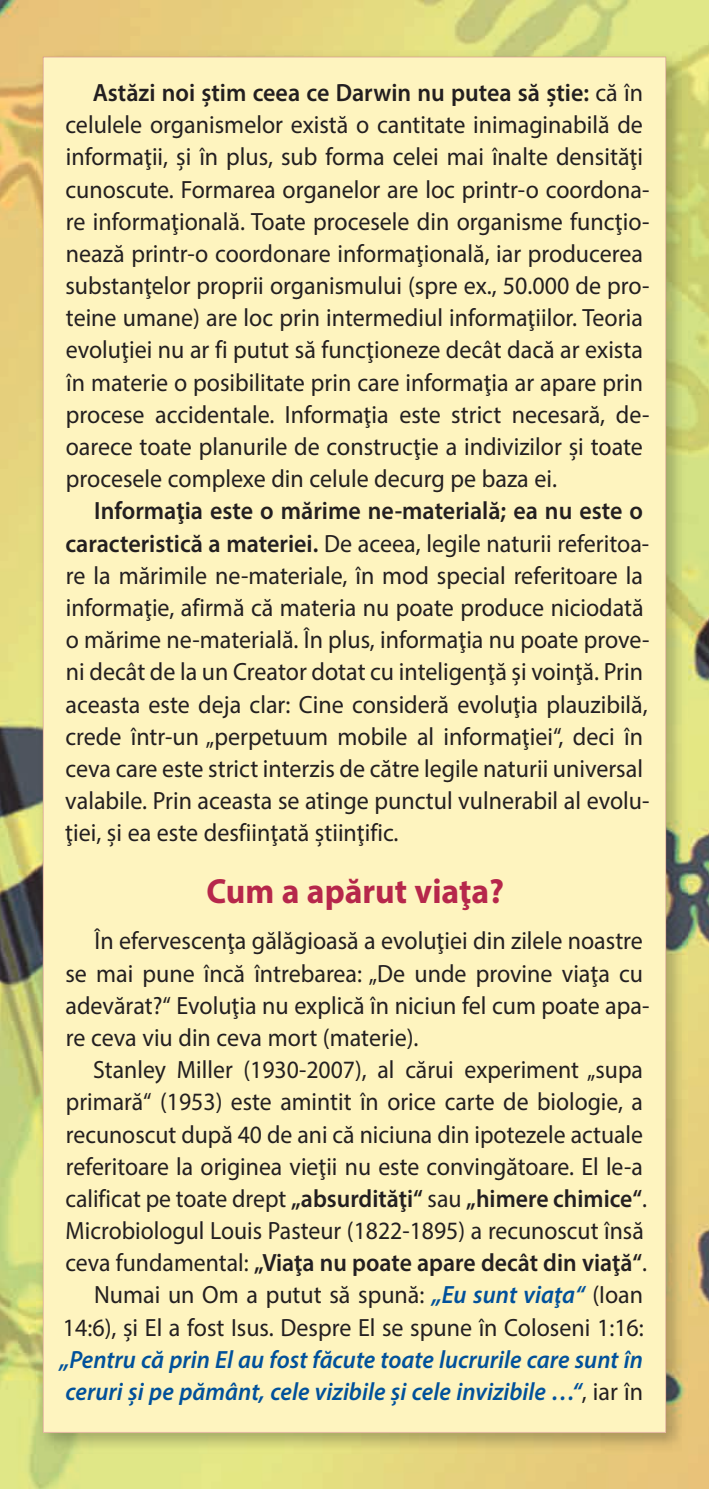
<style>
.page{position:relative;width:709px;height:1489px;background:#fff}
.page>*{position:absolute;margin:0;border:0;box-sizing:border-box;transform-origin:0 0}
.t1{font:700 35px "Myriad Pro";color:#b6274b;scale:.96 1}
.t2{font:25px/32.2px "Myriad Pro";color:#231f20;scale:.96 1}
.t3{font:25px/32.2px "Myriad Pro";color:#231f20;text-align:right;scale:.95 1}
.t4{font:italic 600 25px/32.2px "Myriad Pro";color:#01519b;scale:.96 1}
.s1{font-weight:600}
.s2{font-weight:600;font-style:italic;color:#01519b}
.s3{font-weight:400;font-style:normal;color:#231f20}
</style>
<div class="page">
<img style="left:0;top:0;width:709px;height:1488px">
<img style="left:37px;top:51px;width:568px;height:1401px">
<img style="left:605px;top:51px;width:82px;height:1401px">
<div style="left:43px;top:57px;width:623px;height:1375px;background:#fef4bf"></div>
<p class="t2" style="left:65px;top:76px;width:610px;text-indent:27px"><span class="s1">Astăzi noi știm ceea ce Darwin nu putea să știe:</span> că în celulele organismelor există o cantitate inimaginabilă de informaţii, și în plus, sub forma celei mai înalte densităţi cunoscute. Formarea organelor are loc printr-o coordona&shy;re informaţională. Toate procesele din organisme funcţio&shy;nează printr-o coordonare informaţională, iar producerea substanţelor proprii organismului (spre ex., 50.000 de pro&shy;teine umane) are loc prin intermediul informaţiilor. Teoria evoluţiei nu ar fi putut să funcţioneze decât dacă ar exista în materie o posibilitate prin care informaţia ar apare prin procese accidentale. Informaţia este strict necesară, de&shy;oarece toate planurile de construcţie a indivizilor și toate procesele complexe din celule decurg pe baza ei.</p>
<p class="t2" style="left:65px;top:494px;width:610px;text-indent:29px"><span class="s1">Informaţia este o mărime ne-materială; ea nu este o caracteristică a materiei.</span> De aceea, legile naturii referitoa&shy;re la mărimile ne-materiale, în mod special referitoare la informaţie, afirmă că materia nu poate produce niciodată o mărime ne-materială. În plus, informaţia nu poate prove&shy;ni decât de la un Creator dotat cu inteligenţă și voinţă. Prin aceasta este deja clar: Cine consideră evoluţia plauzibilă, crede într-un „perpetuum mobile al informaţiei“, deci în ceva care este strict interzis de către legile naturii universal valabile. Prin aceasta se atinge punctul vulnerabil al evolu&shy;ţiei, și ea este desfiinţată știinţific.</p>
<h1 class="t1" style="left:206px;top:868px;width:311px">Cum a apărut viaţa?</h1>
<p class="t2" style="left:65px;top:924px;width:610px;text-indent:29px">În efervescenţa gălăgioasă a evoluţiei din zilele noastre se mai pune încă întrebarea: „De unde provine viaţa cu adevărat?“ Evoluţia nu explică în niciun fel cum poate apa&shy;re ceva viu din ceva mort (materie).</p>
<p class="t3" style="left:63px;top:1053px;width:616px">Stanley Miller (1930-2007), al cărui experiment „supa primară“ (1953) este amintit în orice carte de biologie, a recunoscut după 40 de ani că niciuna din ipotezele actuale referitoare la originea vieţii nu este convingătoare. El le-a calificat pe toate drept <span class="s1">„absurdităţi“</span> sau <span class="s1">„himere chimice“</span>.<br>Microbiologul Louis Pasteur (1822-1895) a recunoscut însă ceva fundamental: <span class="s1">„Viaţa nu poate apare decât din viaţă“</span>.<br>Numai un Om a putut să spună: <span class="s2">„Eu sunt viaţa“</span> (Ioan 14:6), și El a fost Isus. Despre El se spune în Coloseni 1:16:</p>
<p class="t4" style="left:60px;top:1342px;width:609px">„Pentru că prin El au fost făcute toate lucrurile care sunt în ceruri și pe pământ, cele vizibile și cele invizibile …“<span class="s3">, iar în</span></p>
</div>
